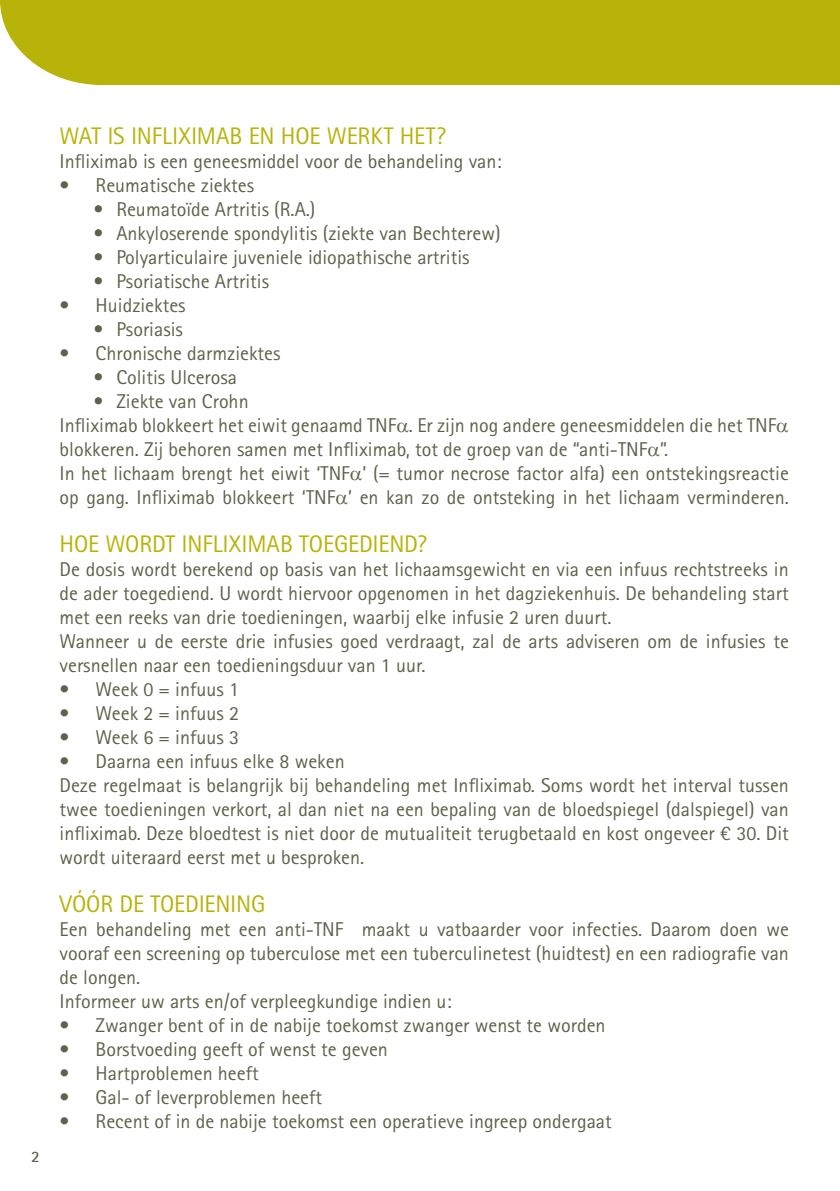
<style>
.page{position:relative;width:840px;height:1191px;background:#fff}
.page>*{position:absolute;margin:0;border:0;box-sizing:border-box;transform-origin:0 0}
.tekst{font:24px "Rotis Sans Serif Std";letter-spacing:-.01em;color:#b8b309}
.Titel{font:24px "Rotis Sans Serif Std";letter-spacing:-.01em;color:#b8b309}
.tekst-2{font:20px/24px "Rotis Sans Serif Std";color:#60614b}
.Titel-2{font:20px "Rotis Sans Serif Std";color:#60614b}
.t1{font:700 16px "Rotis Sans Serif Std";color:#60614b}
</style>
<div class="page">
<div style="left:0;top:0;width:839px;height:85px;background:#b8b309"></div>
<p class="t1" style="left:31px;top:1146px;width:10px">2</p>
<p class="Titel" style="left:60px;top:122px;width:387px">WAT IS INFLIXIMAB EN HOE WERKT HET?</p>
<p class="Titel-2" style="left:60px;top:149px;width:443px">Infliximab is een geneesmiddel voor de behandeling van:</p>
<p class="tekst-2" style="left:60px;top:173px;width:196px">• Reumatische ziektes</p>
<p class="tekst-2" style="left:94px;top:197px;width:223px">• Reumatoïde Artritis (R.A.)</p>
<p class="tekst-2" style="left:94px;top:221px;width:408px">• Ankyloserende spondylitis (ziekte van Bechterew)</p>
<p class="tekst-2" style="left:94px;top:245px;width:377px">• Polyarticulaire juveniele idiopathische artritis</p>
<p class="tekst-2" style="left:94px;top:269px;width:177px">• Psoriatische Artritis</p>
<p class="tekst-2" style="left:60px;top:293px;width:127px">• Huidziektes</p>
<p class="tekst-2" style="left:94px;top:317px;width:91px">• Psoriasis</p>
<p class="tekst-2" style="left:60px;top:341px;width:222px">• Chronische darmziektes</p>
<p class="tekst-2" style="left:94px;top:365px;width:145px">• Colitis Ulcerosa</p>
<p class="tekst-2" style="left:94px;top:389px;width:156px">• Ziekte van Crohn</p>
<p class="tekst-2" style="left:60px;top:413px;width:717px">Infliximab blokkeert het eiwit genaamd TNF . Er zijn nog andere geneesmiddelen die het TNF blokkeren. Zij behoren samen met Infliximab, tot de groep van de “anti-TNF ”.</p>
<p class="tekst-2" style="left:60px;top:461px;width:730px">In het lichaam brengt het eiwit ‘TNF ’ (= tumor necrose factor alfa) een ontstekingsreactie op gang. Infliximab blokkeert ‘TNF ’ en kan zo de ontsteking in het lichaam verminderen.</p>
<p class="tekst" style="left:60px;top:530px;width:368px">HOE WORDT INFLIXIMAB TOEGEDIEND?</p>
<p class="tekst-2" style="left:60px;top:557px;width:730px;text-align:justify">De dosis wordt berekend op basis van het lichaamsgewicht en via een infuus rechtstreeks in de ader toegediend. U wordt hiervoor opgenomen in het dagziekenhuis. De behandeling start met een reeks van drie toedieningen, waarbij elke infusie 2 uren duurt.</p>
<p class="tekst-2" style="left:60px;top:629px;width:730px">Wanneer u de eerste drie infusies goed verdraagt, zal de arts adviseren om de infusies te versnellen naar een toedieningsduur van 1 uur.</p>
<p class="tekst-2" style="left:60px;top:677px;width:181px">• Week 0 = infuus 1</p>
<p class="tekst-2" style="left:60px;top:701px;width:181px">• Week 2 = infuus 2</p>
<p class="tekst-2" style="left:60px;top:725px;width:181px">• Week 6 = infuus 3</p>
<p class="tekst-2" style="left:60px;top:749px;width:286px">• Daarna een infuus elke 8 weken</p>
<p class="tekst-2" style="left:60px;top:773px;width:730px;text-align:justify">Deze regelmaat is belangrijk bij behandeling met Infliximab. Soms wordt het interval tussen twee toedieningen verkort, al dan niet na een bepaling van de bloedspiegel (dalspiegel) van infliximab. Deze bloedtest is niet door de mutualiteit terugbetaald en kost ongeveer € 30. Dit wordt uiteraard eerst met u besproken.</p>
<p class="tekst" style="left:60px;top:890px;width:207px">VÓÓR DE TOEDIENING</p>
<p class="tekst-2" style="left:60px;top:917px;width:730px;text-align:justify">Een behandeling met een anti-TNFα maakt u vatbaarder voor infecties. Daarom doen we vooraf een screening op tuberculose met een tuberculinetest (huidtest) en een radiografie van de longen.</p>
<p class="tekst-2" style="left:60px;top:989px;width:393px">Informeer uw arts en/of verpleegkundige indien u:</p>
<p class="tekst-2" style="left:60px;top:1013px;width:547px">• Zwanger bent of in de nabije toekomst zwanger wenst te worden</p>
<p class="tekst-2" style="left:60px;top:1037px;width:330px">• Borstvoeding geeft of wenst te geven</p>
<p class="tekst-2" style="left:60px;top:1061px;width:200px">• Hartproblemen heeft</p>
<p class="tekst-2" style="left:60px;top:1085px;width:264px">• Gal- of leverproblemen heeft</p>
<p class="tekst-2" style="left:60px;top:1109px;width:553px">• Recent of in de nabije toekomst een operatieve ingreep ondergaat</p>
</div>
